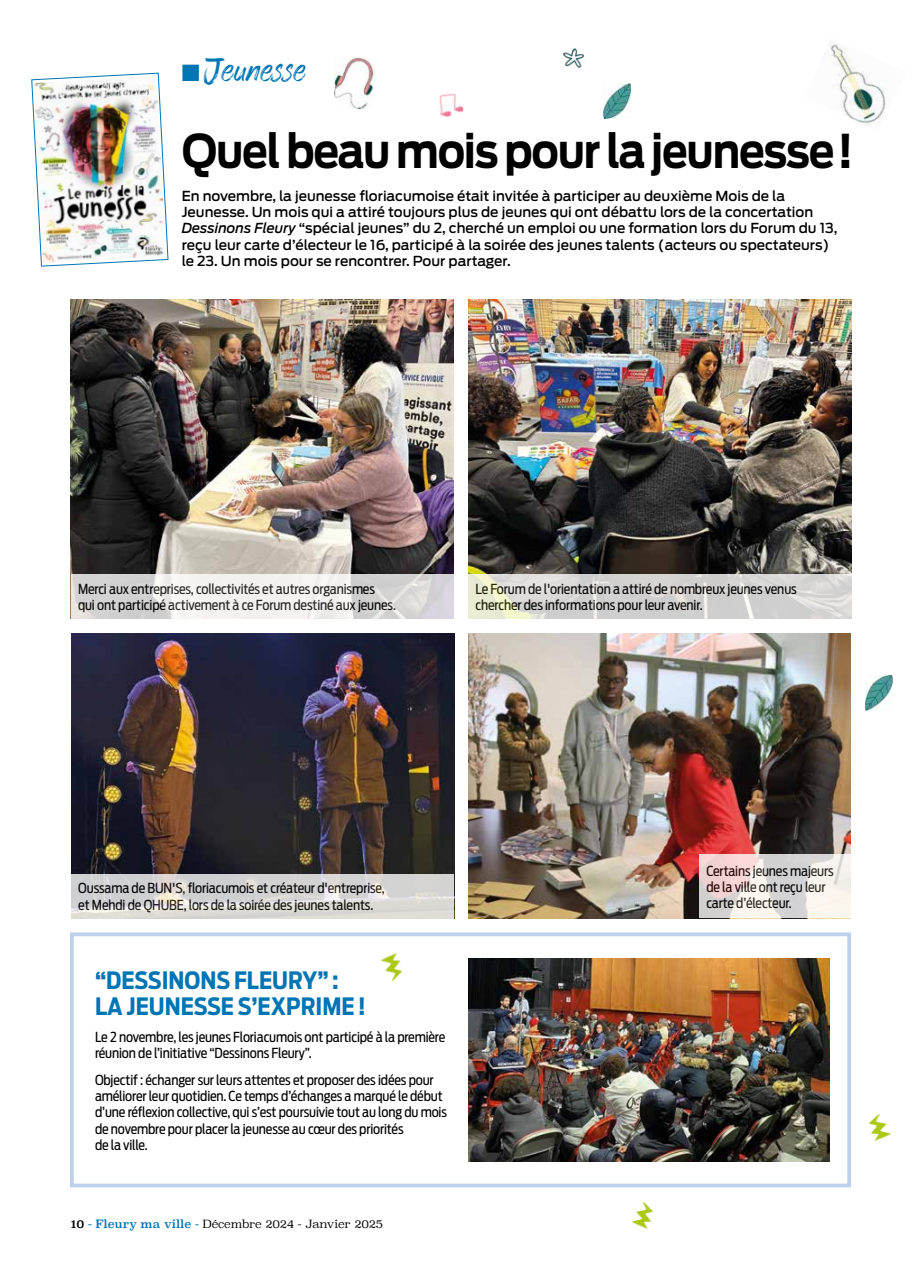
<style>
.page{position:relative;width:922px;height:1276px;background:#fff}
.page>*{position:absolute;margin:0;border:0;box-sizing:border-box;transform-origin:0 0}
.t1{font:700 46.25px "Antenna";letter-spacing:-.03em;color:#000;scale:.9 1}
.t2{font:33.75px "Enjoythe Ride";color:#0075b3}
.t3{font:700 23.75px/26.2px "Antenna Cond";color:#0075b3}
.t4{font:13.75px/16.2px "Antenna Cond";letter-spacing:-.01em;color:#000}
.t5{font:500 13.75px/16.2px "Antenna";color:#000}
.t6{font:300 11.25px "Superclarendon";letter-spacing:-.01em;color:#000}
.s1{font-style:italic}
.s2{font-weight:400}
.s3{font-weight:400;color:#0075b3}
</style>
<div class="page">
<img style="left:468px;top:299px;width:382px;height:275px">
<img style="left:71px;top:299px;width:382px;height:275px">
<img style="left:468px;top:633px;width:382px;height:285px">
<img style="left:31px;top:72px;width:138px;height:195px">
<div style="left:70px;top:932px;width:780px;height:255px;border:4px solid #bdd1ea"></div>
<img style="left:468px;top:958px;width:361px;height:203px">
<img style="left:71px;top:633px;width:383px;height:240px">
<img style="left:825px;top:41px;width:61px;height:86px">
<svg style="left:71px;top:574px;width:383px;height:45px"></svg>
<svg style="left:468px;top:574px;width:383px;height:45px;background:#d7d7d3"></svg>
<svg style="left:71px;top:873px;width:383px;height:45px;background:#d5d3d2"></svg>
<svg style="left:699px;top:854px;width:151px;height:64px"></svg>
<img style="left:334px;top:57px;width:40px;height:52px">
<img style="left:563px;top:48px;width:20px;height:20px">
<img style="left:603px;top:84px;width:27px;height:34px">
<img style="left:865px;top:675px;width:27px;height:35px">
<img style="left:439px;top:93px;width:25px;height:25px">
<img style="left:381px;top:954px;width:20px;height:26px">
<img style="left:869px;top:1114px;width:20px;height:26px">
<img style="left:632px;top:1202px;width:20px;height:26px">
<h2 class="t2" style="left:182px;top:50px;width:125px">■ Jeunesse</h2>
<h1 class="t1" style="left:182px;top:124px;width:748px">Quel beau mois pour la jeunesse!</h1>
<p class="t5" style="left:182px;top:188px;width:657px">En novembre, la jeunesse floriacumoise était invitée à participer au deuxième Mois de la Jeunesse. Un mois qui a attiré toujours plus de jeunes qui ont débattu lors de la concertation <span class="s1">Dessinons Fleury</span> “spécial jeunes” du 2, cherché un emploi ou une formation lors du Forum du 13, reçu leur carte d’électeur le 16, participé à la soirée des jeunes talents (acteurs ou spectateurs) le 23. Un mois pour se rencontrer. Pour partager.</p>
<p class="t4" style="left:78px;top:581px;width:319px">Merci aux entreprises, collectivités et autres organismes<br>qui ont participé activement à ce Forum destiné aux jeunes.</p>
<p class="t4" style="left:475px;top:581px;width:323px">Le Forum de l'orientation a attiré de nombreux jeunes venus chercher des informations pour leur avenir.</p>
<p class="t4" style="left:78px;top:880px;width:308px">Oussama de BUN'S, floriacumois et créateur d'entreprise, et Mehdi de QHUBE, lors de la soirée des jeunes talents.</p>
<h3 class="t3" style="left:95px;top:967px;width:272px">“DESSINONS FLEURY” :<br>LA JEUNESSE S’EXPRIME!</h3>
<p class="t4" style="left:95px;top:1028px;width:352px">Le 2 novembre, les jeunes Floriacumois ont participé à la première réunion de l’initiative “Dessinons Fleury”.</p>
<p class="t4" style="left:95px;top:1071px;width:353px">Objectif : échanger sur leurs attentes et proposer des idées pour améliorer leur quotidien. Ce temps d’échanges a marqué le début d’une réflexion collective, qui s’est poursuivie tout au long du mois de novembre pour placer la jeunesse au cœur des priorités<br>de la ville.</p>
<p class="t6" style="left:71px;top:1216px;width:314px"><span class="s2">10</span> <span class="s3">- Fleury ma ville -</span> Décembre 2024 - Janvier 2025</p>
<p class="t4" style="left:706px;top:862px;width:129px">Certains jeunes majeurs de la ville ont reçu leur carte d’électeur.</p>
</div>
